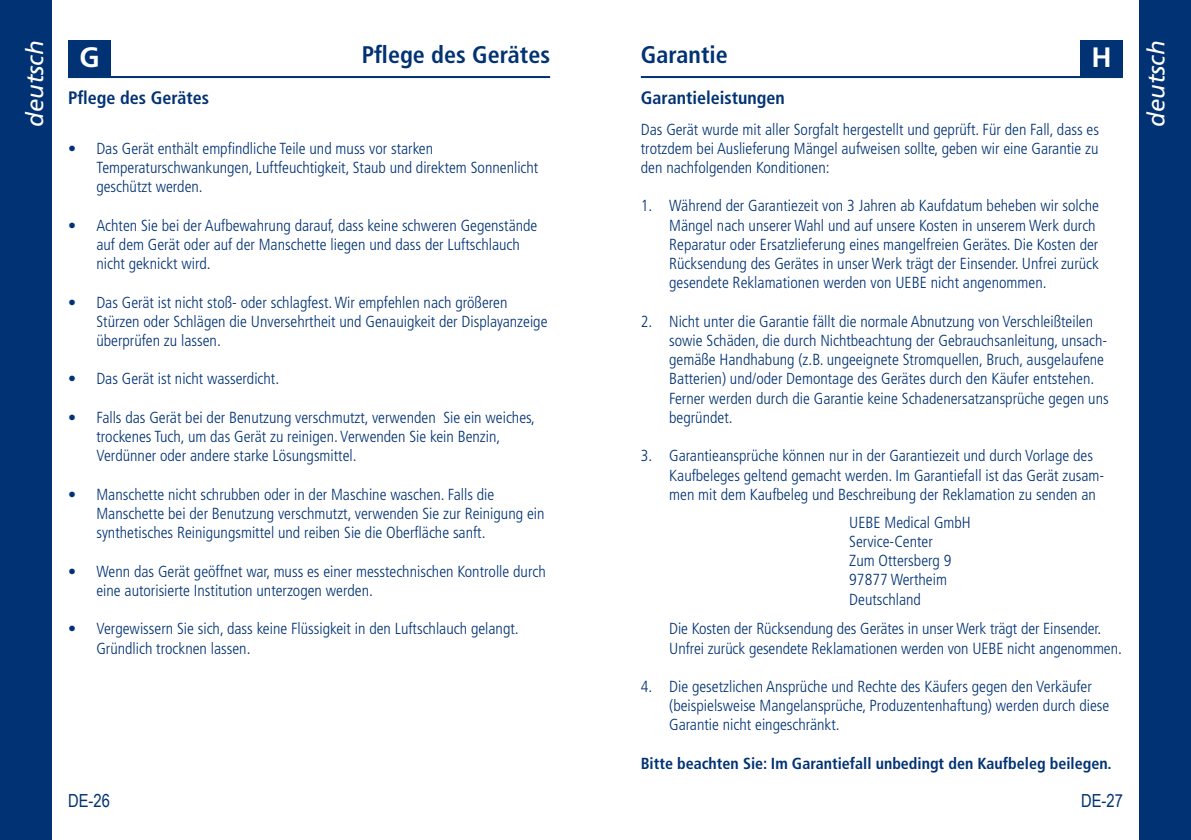
<style>
.page{position:relative;width:1191px;height:840px;background:#fff}
.page>*{position:absolute;margin:0;border:0;box-sizing:border-box;transform-origin:0 0}
.t1{font:700 28px "Frutiger LT Std";color:#fff}
.t2{font:700 condensed 24px "Frutiger LT Std";color:#003274}
.t3{font:italic 24px "Frutiger LT Std";color:#fff}
.t4{font:700 condensed 18px "Frutiger LT Std";color:#003274}
.t5{font:18px "Arial Narrow";color:#003274}
.t6{font:300 condensed 16px/19.2px "Frutiger LT Std";color:#003274}
.t7{font:700 condensed 16px "Frutiger LT Std";color:#003274}
</style>
<div class="page">
<hr style="left:641px;top:76px;width:482px;height:2px;background:#003274">
<div style="left:1140px;top:0;width:51px;height:839px;background:#003274"></div>
<div style="left:1080px;top:40px;width:43px;height:37px;background:#003274"></div>
<hr style="left:68px;top:76px;width:482px;height:2px;background:#003274">
<div style="left:0;top:0;width:51px;height:839px;background:#003274"></div>
<div style="left:68px;top:40px;width:43px;height:37px;background:#003274"></div>
<h2 class="t3" style="left:21px;top:127px;width:88px;rotate:-90deg">deutsch</h2>
<h1 class="t1" style="left:79px;top:41px;width:22px">G</h1>
<h2 class="t2" style="left:362px;top:41px;width:190px">Pflege des Gerätes</h2>
<h2 class="t2" style="left:641px;top:41px;width:88px">Garantie</h2>
<h1 class="t1" style="left:1091px;top:41px;width:22px">H</h1>
<p class="t4" style="left:68px;top:87px;width:143px">Pflege des Gerätes</p>
<p class="t4" style="left:641px;top:87px;width:145px">Garantieleistungen</p>
<p class="t6" style="left:641px;top:119px;width:459px;text-align:justify">Das Gerät wurde mit aller Sorgfalt hergestellt und geprüft. Für den Fall, dass es trotzdem bei Auslieferung Mängel aufweisen sollte, geben wir eine Garantie zu den nachfolgenden Konditionen:</p>
<p class="t6" style="left:669px;top:196px;width:431px;text-indent:-28px">1. Während der Garantiezeit von 3 Jahren ab Kaufdatum beheben wir solche Mängel nach unserer Wahl und auf unsere Kosten in unserem Werk durch Reparatur oder Ersatzlieferung eines mangelfreien Gerätes. Die Kosten der Rücksendung des Gerätes in unser Werk trägt der Einsender. Unfrei zurück gesendete Reklamationen werden von UEBE nicht angenommen.</p>
<p class="t6" style="left:96px;top:139px;width:443px;text-indent:-28px">• Das Gerät enthält empfindliche Teile und muss vor starken<br>Temperaturschwankungen, Luftfeuchtigkeit, Staub und direktem Sonnenlicht geschützt werden.</p>
<p class="t6" style="left:96px;top:215px;width:442px;text-indent:-28px">• Achten Sie bei der Aufbewahrung darauf, dass keine schweren Gegenstände auf dem Gerät oder auf der Manschette liegen und dass der Luftschlauch nicht geknickt wird.</p>
<p class="t6" style="left:96px;top:292px;width:452px;text-indent:-28px">• Das Gerät ist nicht stoß- oder schlagfest. Wir empfehlen nach größeren<br>Stürzen oder Schlägen die Unversehrtheit und Genauigkeit der Displayanzeige überprüfen zu lassen.</p>
<p class="t6" style="left:68px;top:369px;width:213px">• Das Gerät ist nicht wasserdicht.</p>
<p class="t6" style="left:96px;top:407px;width:440px;text-indent:-28px">• Falls das Gerät bei der Benutzung verschmutzt, verwenden Sie ein weiches, trockenes Tuch, um das Gerät zu reinigen. Verwenden Sie kein Benzin,<br>Verdünner oder andere starke Lösungsmittel.</p>
<p class="t6" style="left:96px;top:484px;width:449px;text-indent:-28px">• Manschette nicht schrubben oder in der Maschine waschen. Falls die<br>Manschette bei der Benutzung verschmutzt, verwenden Sie zur Reinigung ein synthetisches Reinigungsmittel und reiben Sie die Oberfläche sanft.</p>
<p class="t6" style="left:96px;top:561px;width:451px;text-indent:-28px">• Wenn das Gerät geöffnet war, muss es einer messtechnischen Kontrolle durch eine autorisierte Institution unterzogen werden.</p>
<p class="t6" style="left:96px;top:619px;width:424px;text-indent:-28px">• Vergewissern Sie sich, dass keine Flüssigkeit in den Luftschlauch gelangt.<br>Gründlich trocknen lassen.</p>
<p class="t5" style="left:68px;top:787px;width:43px">DE-26</p>
<p class="t6" style="left:669px;top:311px;width:441px;text-indent:-28px">2. Nicht unter die Garantie fällt die normale Abnutzung von Verschleißteilen sowie Schäden, die durch Nichtbeachtung der Gebrauchsanleitung, unsach&shy;gemäße Handhabung (z.B. ungeeignete Stromquellen, Bruch, ausgelaufene Batterien) und/oder Demontage des Gerätes durch den Käufer entstehen.<br>Ferner werden durch die Garantie keine Schadenersatzansprüche gegen uns begründet.</p>
<p class="t6" style="left:669px;top:446px;width:436px;text-indent:-28px">3. Garantieansprüche können nur in der Garantiezeit und durch Vorlage des<br>Kaufbeleges geltend gemacht werden. Im Garantiefall ist das Gerät zusam&shy;men mit dem Kaufbeleg und Beschreibung der Reklamation zu senden an</p>
<p class="t6" style="left:849px;top:512px;width:123px">UEBE Medical GmbH<br>Service-Center<br>Zum Ottersberg 9<br>97877 Wertheim<br>Deutschland</p>
<p class="t6" style="left:669px;top:619px;width:454px">Die Kosten der Rücksendung des Gerätes in unser Werk trägt der Einsender.<br>Unfrei zurück gesendete Reklamationen werden von UEBE nicht angenommen.</p>
<p class="t6" style="left:669px;top:676px;width:441px;text-indent:-28px">4. Die gesetzlichen Ansprüche und Rechte des Käufers gegen den Verkäufer (beispielsweise Mangelansprüche, Produzentenhaftung) werden durch diese<br>Garantie nicht eingeschränkt.</p>
<p class="t7" style="left:640px;top:753px;width:472px">Bitte beachten Sie: Im Garantiefall unbedingt den Kaufbeleg beilegen.</p>
<p class="t5" style="left:1081px;top:787px;width:43px">DE-27</p>
<h2 class="t3" style="left:1142px;top:127px;width:88px;rotate:-90deg">deutsch</h2>
</div>
